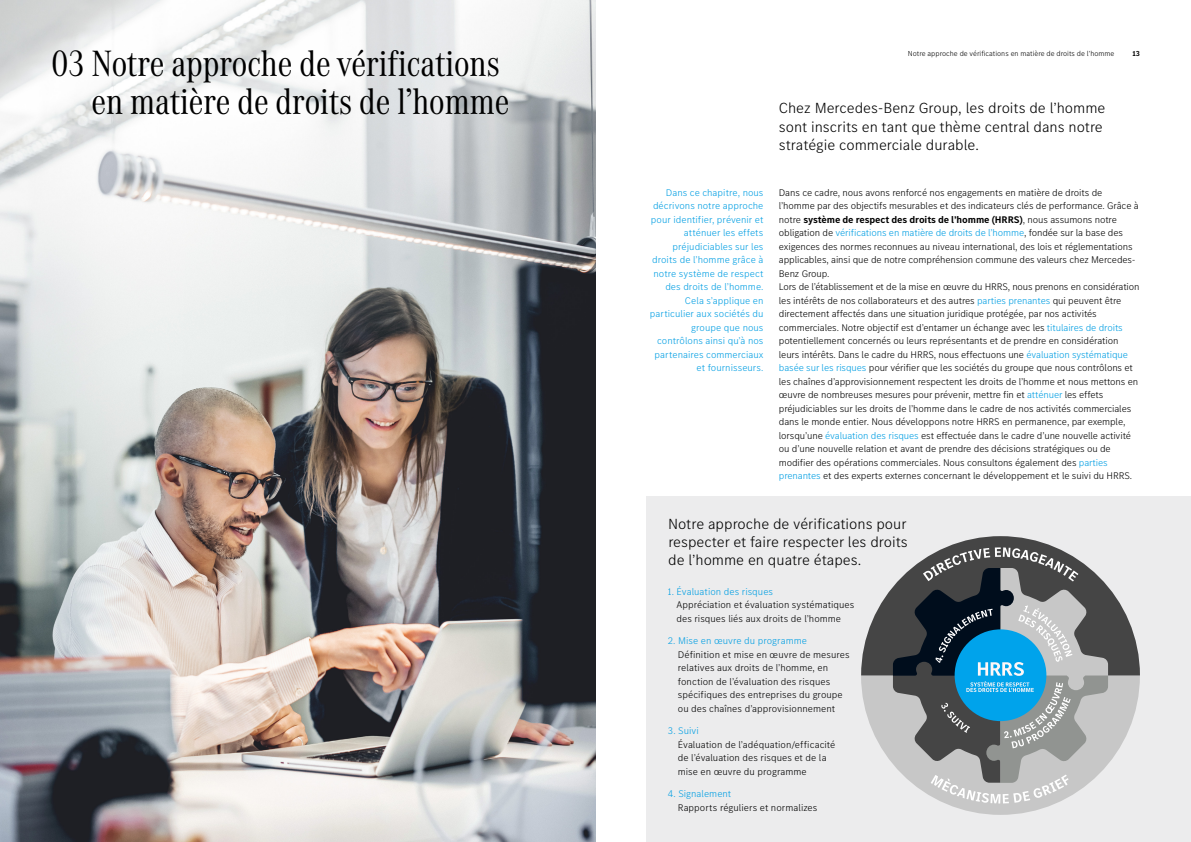
<style>
.page{position:relative;width:1191px;height:842px;background:#fff}
.page>*{position:absolute;margin:0;border:0;box-sizing:border-box;transform-origin:0 0}
.t1{font:38px/38px "MB Corpo A Title Cond";color:#000;text-align:right}
.t2{font:300 15.2px/18.2px "MB Corpo S Text";color:#000}
.t3{font:300 10px/13.5px "MB Corpo S Text";letter-spacing:-.01em;color:#000}
.t4{font:300 10px/13.5px "MB Corpo S Text";letter-spacing:.005em;color:#009ee3;text-align:right}
.t5{font:300 7.5px "MB Corpo S Text";color:#000}
.t6{font:700 7.5px "MB Corpo S Text";color:#000}
.s1{font-weight:700}
.s2{color:#009ee3}
</style>
<div class="page">
<img style="left:0;top:0;width:595px;height:842px">
<div style="left:646px;top:496px;width:545px;height:346px;background:#ececed"></div>
<svg style="left:861px;top:536px;width:279px;height:279px"></svg>
<h1 class="t1" style="left:51px;top:42px;width:460px">03 Notre approche de vérifications en matière de droits de l’homme</h1>
<p class="t5" style="left:908px;top:49px;width:208px">Notre approche de vérifications en matière de droits de l’homme</p>
<p class="t6" style="left:1132px;top:49px;width:9px">13</p>
<h2 class="t2" style="left:779px;top:98px;width:328px">Chez Mercedes-Benz Group, les droits de l’homme sont inscrits en tant que thème central dans notre stratégie commerciale durable.</h2>
<p class="t4" style="left:650px;top:185px;width:115px">Dans ce chapitre, nous décrivons notre approche pour identifier, prévenir et atténuer les effets préjudiciables sur les droits de l’homme grâce à notre système de respect des droits de l’homme.<br>Cela s’applique en particulier aux sociétés du groupe que nous contrôlons ainsi qu’à nos partenaires commerciaux et fournisseurs.</p>
<p class="t3" style="left:779px;top:185px;width:362px">Dans ce cadre, nous avons renforcé nos engagements en matière de droits de l’homme par des objectifs mesurables et des indicateurs clés de performance. Grâce à notre <span class="s1">système de respect des droits de l’homme (HRRS)</span>, nous assumons notre obligation de <span class="s2">vérifications en matière de droits de l’homme</span>, fondée sur la base des exigences des normes reconnues au niveau international, des lois et réglementations applicables, ainsi que de notre compréhension commune des valeurs chez Mercedes-Benz Group.<br>Lors de l’établissement et de la mise en œuvre du HRRS, nous prenons en considération les intérêts de nos collaborateurs et des autres <span class="s2">parties prenantes</span> qui peuvent être directement affectés dans une situation juridique protégée, par nos activités commerciales. Notre objectif est d’entamer un échange avec les <span class="s2">titulaires de droits </span>potentiellement concernés ou leurs représentants et de prendre en considération leurs intérêts. Dans le cadre du HRRS, nous effectuons une <span class="s2">évaluation systématique basée sur les risques</span> pour vérifier que les sociétés du groupe que nous contrôlons et les chaînes d’approvisionnement respectent les droits de l’homme et nous mettons en œuvre de nombreuses mesures pour prévenir, mettre fin et <span class="s2">atténuer</span> les effets préjudiciables sur les droits de l’homme dans le cadre de nos activités commerciales dans le monde entier. Nous développons notre HRRS en permanence, par exemple, lorsqu’une <span class="s2">évaluation des risques</span> est effectuée dans le cadre d’une nouvelle activité ou d’une nouvelle relation et avant de prendre des décisions stratégiques ou de modifier des opérations commerciales. Nous consultons également des <span class="s2">parties prenantes</span> et des experts externes concernant le développement et le suivi du HRRS.</p>
<h2 class="t2" style="left:668px;top:514px;width:241px;text-align:justify">Notre approche de vérifications pour respecter et faire respecter les droits de l’homme en quatre étapes.</h2>
<p class="t4" style="left:668px;top:584px;width:107px">1. Évaluation des risques</p>
<p class="t3" style="left:676px;top:598px;width:179px">Appréciation et évaluation systématiques des risques liés aux droits de l’homme</p>
<p class="t4" style="left:668px;top:634px;width:141px">2. Mise en œuvre du programme</p>
<p class="t3" style="left:678px;top:647px;width:173px">Définition et mise en œuvre de mesures relatives aux droits de l’homme, en fonction de l’évaluation des risques spécifiques des entreprises du groupe ou des chaînes d’approvisionnement</p>
<p class="t4" style="left:668px;top:724px;width:32px">3. Suivi</p>
<p class="t3" style="left:678px;top:737px;width:159px">Évaluation de l’adéquation/efficacité de l’évaluation des risques et de la mise en œuvre du programme</p>
<p class="t4" style="left:668px;top:786px;width:65px">4. Signalement</p>
<p class="t3" style="left:678px;top:800px;width:141px">Rapports réguliers et normalizes</p>
</div>
